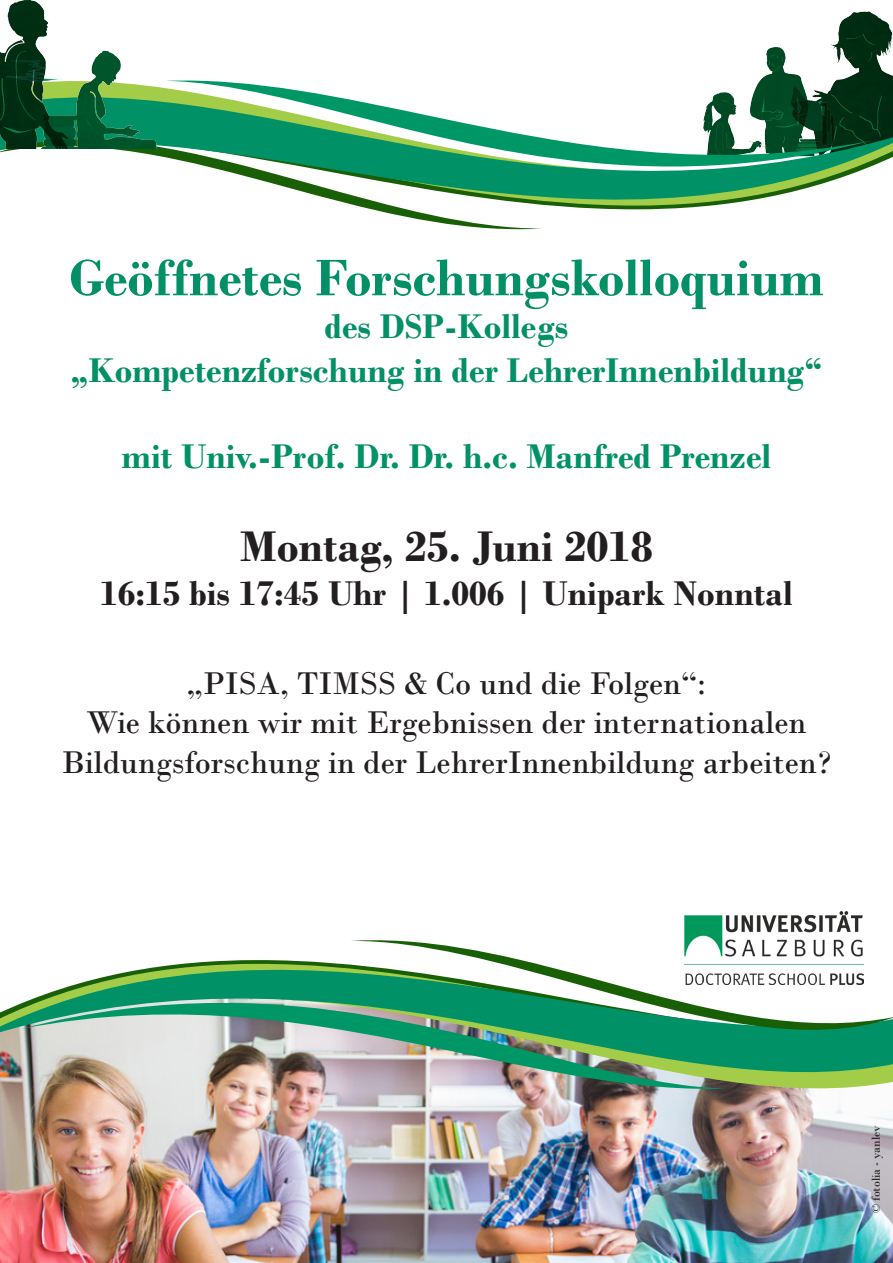
<style>
.page{position:relative;width:893px;height:1263px;background:#fff}
.page>*{position:absolute;margin:0;border:0;box-sizing:border-box;transform-origin:0 0}
.t1{font:700 54px "Bodoni";color:#049066}
.t2{font:700 45px "Bodoni";color:#231f20}
.t3{font:700 36px "Bodoni";color:#049066}
.t4{font:700 36px "Bodoni";color:#009166}
.t5{font:700 36px "Bodoni";color:#231f20}
.t6{font:33px "Bodoni";color:#231f20}
.t7{font:12px "Bodoni";color:#231f20}
</style>
<div class="page">
<img style="left:766px;top:11px;width:127px;height:44px">
<img style="left:0;top:1114px;width:893px;height:149px">
<img style="left:0;top:935px;width:893px;height:179px">
<svg style="left:350px;top:940px;width:543px;height:108px"></svg>
<svg style="left:179px;top:55px;width:714px;height:175px"></svg>
<svg style="left:0;top:121px;width:543px;height:108px"></svg>
<img style="left:0;top:0;width:179px;height:149px">
<img style="left:685px;top:912px;width:178px;height:73px">
<p class="t1" style="left:69px;top:246px;width:756px">Geöffnetes Forschungskolloquium</p>
<p class="t3" style="left:324px;top:305px;width:245px">des DSP-Kollegs</p>
<p class="t3" style="left:71px;top:349px;width:753px">„Kompetenzforschung in der LehrerInnenbildung“</p>
<p class="t4" style="left:122px;top:435px;width:651px">mit Univ.-Prof. Dr. Dr. h.c. Manfred Prenzel</p>
<p class="t2" style="left:240px;top:520px;width:414px">Montag, 25. Juni 2018</p>
<p class="t5" style="left:100px;top:572px;width:694px">16:15 bis 17:45 Uhr | 1.006 | Unipark Nonntal</p>
<p class="t6" style="left:187px;top:663px;width:521px">„PISA, TIMSS &amp; Co und die Folgen“:</p>
<p class="t6" style="left:87px;top:703px;width:721px">Wie können wir mit Ergebnissen der internationalen</p>
<p class="t6" style="left:62px;top:743px;width:771px">Bildungsforschung in der LehrerInnenbildung arbeiten?</p>
<p class="t7" style="left:869px;top:1213px;width:89px;rotate:-90deg">© fotolia - yanlev</p>
</div>
